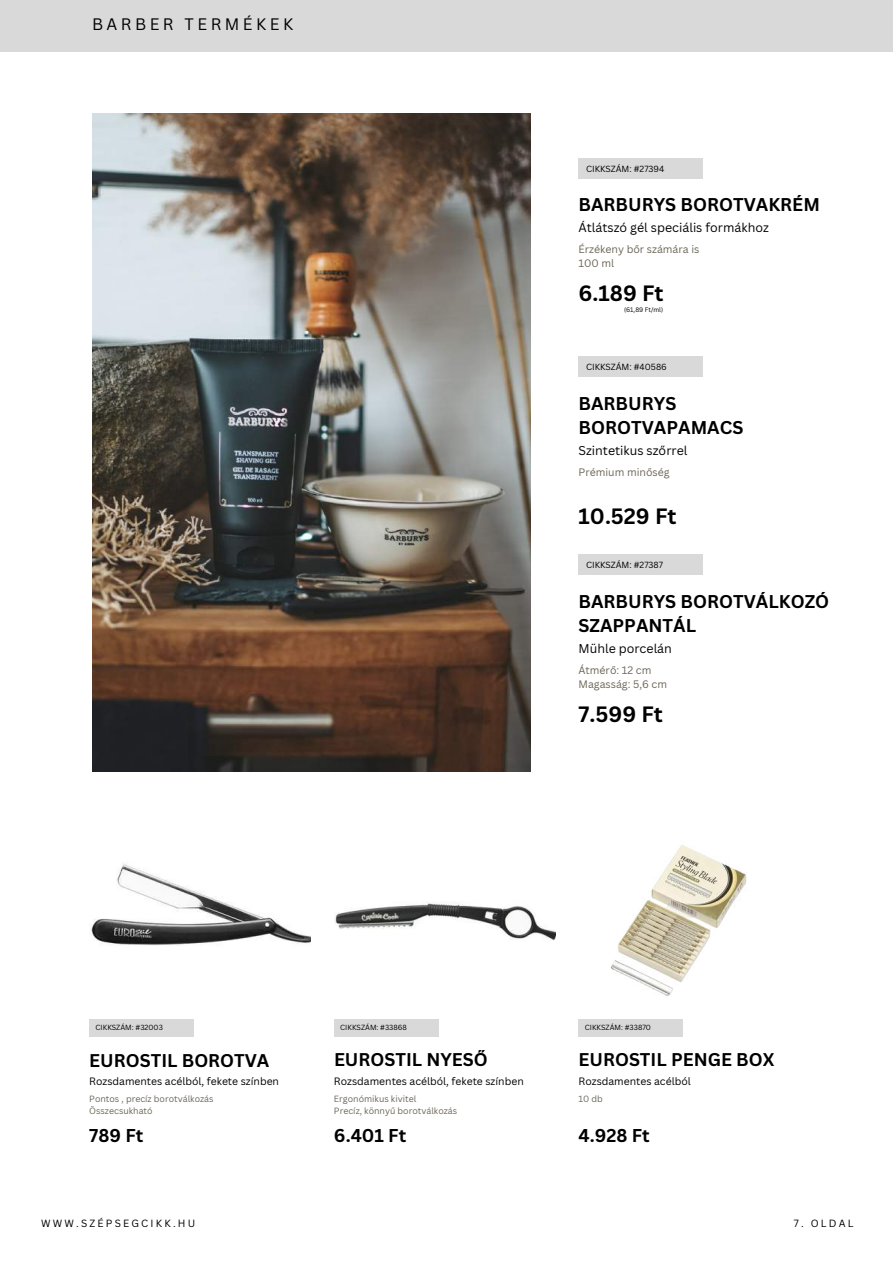
<style>
.page{position:relative;width:893px;height:1264px;background:#fff}
.page>*{position:absolute;margin:0;border:0;box-sizing:border-box;transform-origin:0 0}
.t1{font:700 21.6px "Canva Sans";color:#000}
.t2{font:700 18px/24.8px "Canva Sans";color:#000}
.t3{font:700 17.85px "Canva Sans";color:#000}
.t4{font:16.2px "Canva Sans";letter-spacing:.215em;color:#000}
.t5{font:12.45px "Canva Sans";color:#000}
.t6{font:10.5px/14.1px "Canva Sans";color:#6b6657}
.t7{font:10.35px "Canva Sans";color:#000}
.t8{font:10.2px "Canva Sans";letter-spacing:.215em;color:#000}
.t9{font:8.85px/11.7px "Canva Sans";color:#6b6657}
.t10{font:8.7px "Canva Sans";color:#000}
.t11{font:7.2px "Canva Sans";color:#000}
.t12{font:6.3px "Canva Sans";color:#000}
</style>
<div class="page">
<div style="left:578px;top:158px;width:125px;height:21px;background:#d9d9d9"></div>
<div style="left:578px;top:356px;width:125px;height:20px;background:#d9d9d9"></div>
<div style="left:0;top:0;width:892px;height:51px;background:#d9d9d9"></div>
<img style="left:92px;top:114px;width:439px;height:657px">
<div style="left:578px;top:554px;width:125px;height:20px;background:#d9d9d9"></div>
<img style="left:89px;top:864px;width:222px;height:82px">
<img style="left:335px;top:902px;width:220px;height:38px">
<img style="left:611px;top:845px;width:136px;height:151px">
<div style="left:89px;top:1019px;width:104px;height:17px;background:#d9d9d9"></div>
<div style="left:334px;top:1019px;width:104px;height:17px;background:#d9d9d9"></div>
<div style="left:578px;top:1019px;width:104px;height:17px;background:#d9d9d9"></div>
<p class="t4" style="left:92px;top:13px;width:203px">BARBER TERMÉKEK</p>
<p class="t10" style="left:586px;top:162px;width:80px">CIKKSZÁM: #27394</p>
<p class="t2" style="left:578px;top:192px;width:243px">BARBURYS BOROTVAKRÉM</p>
<p class="t5" style="left:578px;top:219px;width:192px">Átlátszó gél speciális formákhoz</p>
<p class="t6" style="left:578px;top:242px;width:122px">Érzékeny bőr számára is<br>100 ml</p>
<p class="t1" style="left:578px;top:277px;width:87px">6.189 Ft</p>
<p class="t12" style="left:624px;top:305px;width:41px">(61,89 Ft/ml)</p>
<p class="t10" style="left:586px;top:360px;width:82px">CIKKSZÁM: #40586</p>
<p class="t2" style="left:578px;top:390px;width:166px">BARBURYS<br>BOROTVAPAMACS</p>
<p class="t5" style="left:578px;top:441px;width:110px">Szintetikus szőrrel</p>
<p class="t6" style="left:578px;top:465px;width:93px">Prémium minőség</p>
<p class="t1" style="left:578px;top:500px;width:99px">10.529 Ft</p>
<p class="t10" style="left:586px;top:558px;width:79px">CIKKSZÁM: #27387</p>
<p class="t2" style="left:578px;top:588px;width:252px">BARBURYS BOROTVÁLKOZÓ<br>SZAPPANTÁL</p>
<p class="t5" style="left:578px;top:639px;width:95px">Mühle porcelán</p>
<p class="t6" style="left:578px;top:662px;width:90px">Átmérő: 12 cm<br>Magasság: 5,6 cm</p>
<p class="t1" style="left:578px;top:698px;width:86px">7.599 Ft</p>
<p class="t11" style="left:95px;top:1022px;width:69px">CIKKSZÁM: #32003</p>
<p class="t11" style="left:340px;top:1022px;width:68px">CIKKSZÁM: #33868</p>
<p class="t11" style="left:584px;top:1022px;width:68px">CIKKSZÁM: #33870</p>
<p class="t3" style="left:89px;top:1047px;width:182px">EUROSTIL BOROTVA</p>
<p class="t3" style="left:334px;top:1046px;width:155px">EUROSTIL NYESŐ</p>
<p class="t3" style="left:578px;top:1046px;width:197px">EUROSTIL PENGE BOX</p>
<p class="t7" style="left:89px;top:1073px;width:191px">Rozsdamentes acélból, fekete színben</p>
<p class="t7" style="left:334px;top:1073px;width:191px">Rozsdamentes acélból, fekete színben</p>
<p class="t7" style="left:578px;top:1073px;width:114px">Rozsdamentes acélból</p>
<p class="t9" style="left:89px;top:1092px;width:126px">Pontos , precíz borotválkozás<br>Összecsukható</p>
<p class="t9" style="left:334px;top:1092px;width:125px">Ergonómikus kivitel<br>Precíz, könnyű borotválkozás</p>
<p class="t9" style="left:578px;top:1092px;width:26px">10 db</p>
<p class="t2" style="left:89px;top:1122px;width:56px">789 Ft</p>
<p class="t2" style="left:334px;top:1122px;width:74px">6.401 Ft</p>
<p class="t2" style="left:578px;top:1122px;width:73px">4.928 Ft</p>
<p class="t8" style="left:41px;top:1215px;width:156px">WWW.SZÉPSEGCIKK.HU</p>
<p class="t8" style="left:793px;top:1215px;width:61px">7. OLDAL</p>
</div>
